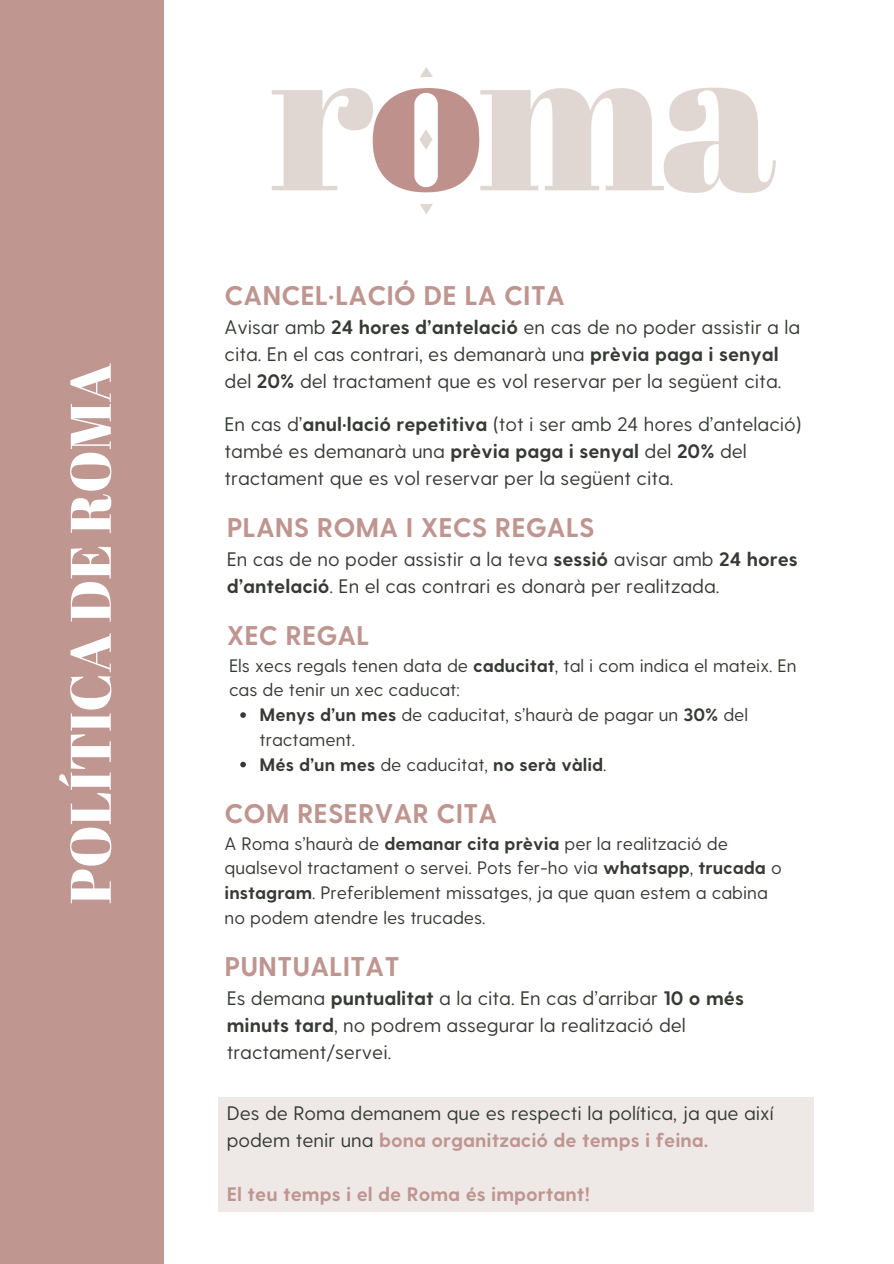
<style>
.page{position:relative;width:894px;height:1264px;background:#fff}
.page>*{position:absolute;margin:0;border:0;box-sizing:border-box;transform-origin:0 0}
.t1{font:57px "Abril Fatface";color:#fff}
.t2{font:700 27px "Greycliff CF";color:#bf9590}
.t3{font:19.5px/27px "Greycliff CF";color:#353a34}
.t4{font:700 19.5px "Greycliff CF";color:#bf9590}
.t5{font:18px/24.8px "Greycliff CF";color:#353a34}
.t6{font:700 18px "Greycliff CF";color:#353a34}
.s1{font-weight:700}
.s2{font-weight:400}
.s3{font-weight:700;color:#bf9590}
</style>
<div class="page">
<div style="left:0;top:0;width:164px;height:1263px;background:#c09691"></div>
<img style="left:272px;top:67px;width:504px;height:147px">
<svg style="left:240px;top:712px;width:6px;height:6px"></svg>
<svg style="left:240px;top:761px;width:6px;height:6px"></svg>
<div style="left:217px;top:1096px;width:596px;height:114px;background:#eee9e7"></div>
<p class="t1" style="left:50px;top:904px;width:542px;rotate:-90deg">POLÍTICA DE ROMA</p>
<h2 class="t2" style="left:224px;top:278px;width:342px">CANCEL·LACIÓ DE LA CITA</h2>
<h2 class="t3" style="left:224px;top:313px;width:577px">Avisar amb <span class="s1">24 hores d’antelació</span> en cas de no poder assistir a la cita. En el cas contrari, es demanarà una <span class="s1">prèvia paga i senyal </span>del <span class="s1">20%</span> del tractament que es vol reservar per la següent cita.</h2>
<p class="t3" style="left:224px;top:410px;width:578px">En cas d’<span class="s1">anul·lació repetitiva</span> (tot i ser amb 24 hores d’antelació) també es demanarà una <span class="s1">prèvia paga i senyal</span> del <span class="s1">20%</span> del tractament que es vol reservar per la següent cita.</p>
<p class="t2" style="left:227px;top:509px;width:369px">PLANS ROMA I XECS REGALS</p>
<p class="t3" style="left:227px;top:544px;width:572px">En cas de no poder assistir a la teva <span class="s1">sessió</span> avisar amb <span class="s1">24 hores d’antelació</span>. En el cas contrari es donarà per realitzada.</p>
<p class="t2" style="left:227px;top:617px;width:144px">XEC REGAL</p>
<h2 class="t5" style="left:229px;top:652px;width:569px">Els xecs regals tenen data de <span class="s1">caducitat</span>, tal i com indica el mateix. En cas de tenir un xec caducat:</h2>
<p class="t5" style="left:259px;top:701px;width:490px"><span class="s1">Menys d’un mes</span> de caducitat, s’haurà de pagar un <span class="s1">30%</span> del tractament.</p>
<p class="t6" style="left:259px;top:752px;width:348px">Més d’un mes <span class="s2">de caducitat,</span> no serà vàlid<span class="s2">.</span></p>
<h2 class="t2" style="left:224px;top:795px;width:274px">COM RESERVAR CITA</h2>
<p class="t5" style="left:224px;top:829px;width:558px">A Roma s’haurà de <span class="s1">demanar cita prèvia</span> per la realització de qualsevol tractament o servei. Pots fer-ho via <span class="s1">whatsapp</span>, <span class="s1">trucada</span> o <span class="s1">instagram</span>. Preferiblement missatges, ja que quan estem a cabina no podem atendre les trucades.</p>
<h2 class="t2" style="left:224px;top:948px;width:177px">PUNTUALITAT</h2>
<p class="t3" style="left:227px;top:983px;width:518px">Es demana <span class="s1">puntualitat</span> a la cita. En cas d’arribar <span class="s1">10 o més minuts tard</span>, no podrem assegurar la realització del tractament/servei.</p>
<p class="t3" style="left:227px;top:1098px;width:548px">Des de Roma demanem que es respecti la política, ja que així podem tenir una <span class="s3">bona organització de temps i feina.</span></p>
<h3 class="t4" style="left:227px;top:1181px;width:365px">El teu temps i el de Roma és important!</h3>
</div>
